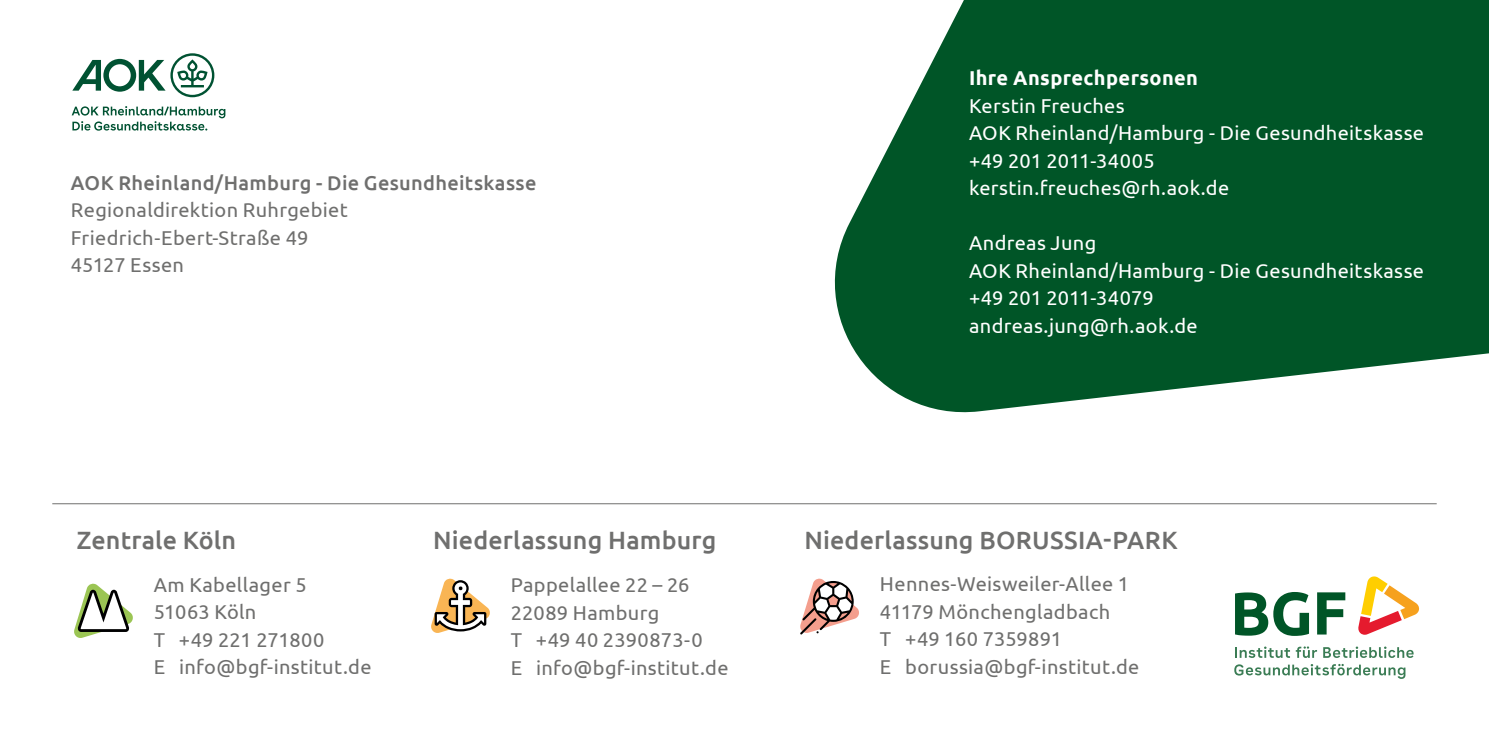
<style>
.page{position:relative;width:1489px;height:745px;background:#fff}
.page>*{position:absolute;margin:0;border:0;box-sizing:border-box;transform-origin:0 0}
.t1{font:500 25px "Ubuntu";letter-spacing:.01em;color:#6f6f6e}
.t2{font:20px/27.5px "Ubuntu";letter-spacing:.015em;color:#6f6f6e}
.t3{font:20px/27.5px "Ubuntu";letter-spacing:.015em;color:#fff}
.t4{font:500 20px "Ubuntu";letter-spacing:.015em;color:#6f6f6e}
.t5{font:700 20px "Ubuntu";letter-spacing:.02em;color:#fff}
</style>
<div class="page">
<svg style="left:431px;top:578px;width:59px;height:55px"></svg>
<svg style="left:834px;top:0;width:654px;height:413px;fill:#005527"></svg>
<svg style="left:800px;top:578px;width:59px;height:56px"></svg>
<svg style="left:74px;top:583px;width:59px;height:55px"></svg>
<hr style="left:52px;top:503px;width:1384px;height:1px;background:#6f6f6e">
<svg style="left:1358px;top:576px;width:60px;height:58px"></svg>
<svg style="left:1235px;top:592px;width:73px;height:43px"></svg>
<svg style="left:1317px;top:592px;width:28px;height:42px"></svg>
<svg style="left:1235px;top:646px;width:54px;height:11px"></svg>
<svg style="left:1295px;top:646px;width:21px;height:11px"></svg>
<svg style="left:1323px;top:646px;width:90px;height:11px"></svg>
<svg style="left:1234px;top:663px;width:171px;height:15px"></svg>
<svg style="left:72px;top:53px;width:142px;height:44px"></svg>
<svg style="left:72px;top:106px;width:153px;height:25px"></svg>
<p class="t4" style="left:71px;top:170px;width:467px">AOK Rheinland/Hamburg - Die Gesundheitskasse</p>
<p class="t2" style="left:71px;top:195px;width:278px">Regionaldirektion Ruhrgebiet<br>Friedrich-Ebert-Straße 49<br>45127 Essen</p>
<p class="t1" style="left:77px;top:523px;width:161px">Zentrale Köln</p>
<p class="t2" style="left:154px;top:570px;width:219px">Am Kabellager 5<br>51063 Köln<br>T +49 221 271800<br>E info@bgf-institut.de</p>
<p class="t1" style="left:433px;top:523px;width:285px">Niederlassung Hamburg</p>
<p class="t2" style="left:511px;top:570px;width:219px">Pappelallee 22 – 26<br>22089 Hamburg<br>T +49 40 2390873-0<br>E info@bgf-institut.de</p>
<p class="t5" style="left:969px;top:66px;width:230px">Ihre Ansprechpersonen</p>
<p class="t3" style="left:969px;top:91px;width:456px">Kerstin Freuches<br>AOK Rheinland/Hamburg - Die Gesundheitskasse +49 201 2011-34005<br>kerstin.freuches@rh.aok.de</p>
<p class="t3" style="left:969px;top:228px;width:456px">Andreas Jung<br>AOK Rheinland/Hamburg - Die Gesundheitskasse +49 201 2011-34079<br>andreas.jung@rh.aok.de</p>
<p class="t1" style="left:804px;top:523px;width:375px">Niederlassung BORUSSIA-PARK</p>
<p class="t2" style="left:879px;top:569px;width:261px">Hennes-Weisweiler-Allee 1<br>41179 Mönchengladbach<br>T +49 160 7359891<br>E borussia@bgf-institut.de</p>
</div>
